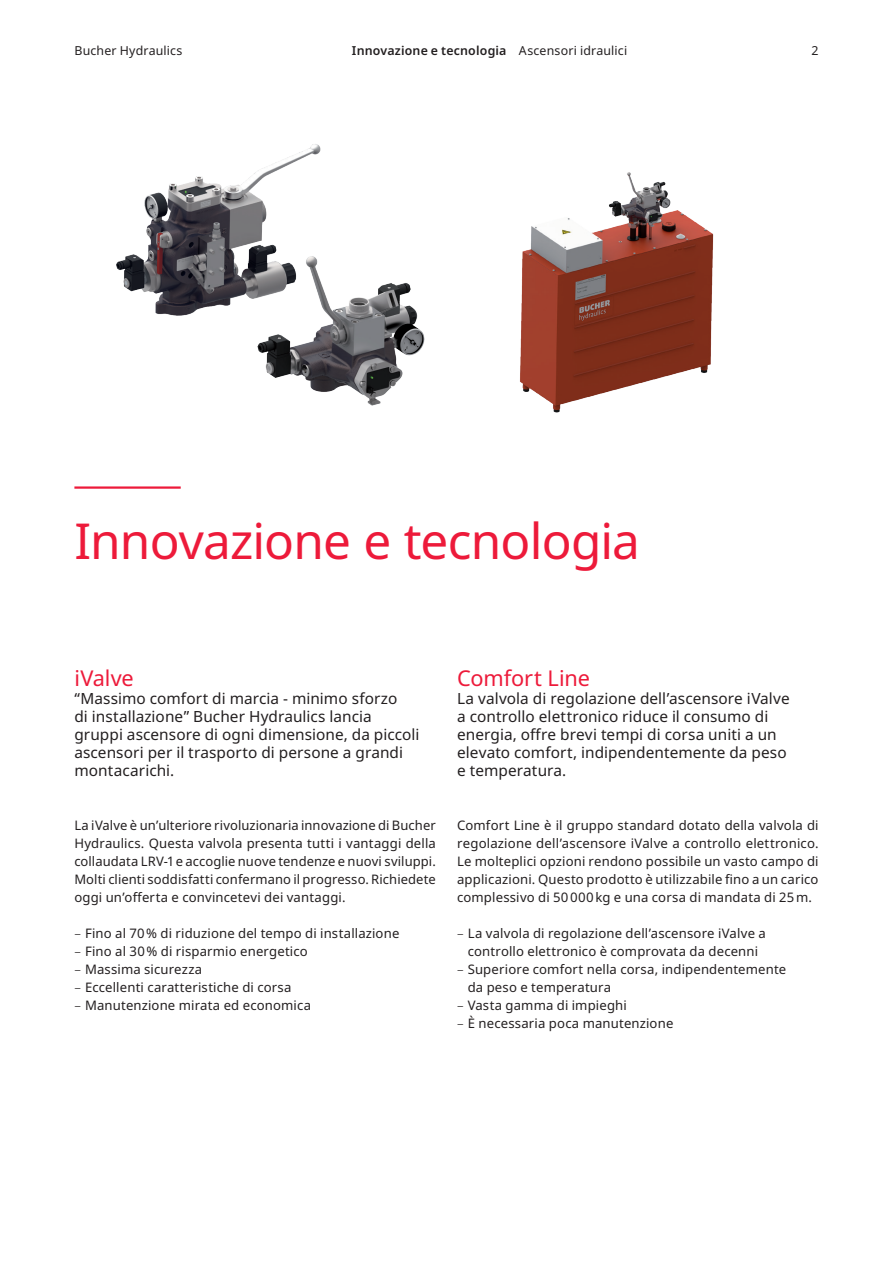
<style>
.page{position:relative;width:893px;height:1263px;background:#fff}
.page>*{position:absolute;margin:0;border:0;box-sizing:border-box;transform-origin:0 0}
.t1{font:49.5px "Noto Sans";letter-spacing:-.015em;color:#ed1a3a}
.t2{font:21.75px "Noto Sans";letter-spacing:-.005em;color:#ed1a3a}
.t3{font:15.3px/18px "Noto Sans";letter-spacing:.005em;color:#231f20}
.t4{font:13.2px/18px "Noto Sans";letter-spacing:.01em;color:#231f20;text-align:justify}
.t5{font:600 12.3px "Noto Sans";letter-spacing:.015em;color:#231f20}
.t6{font:12.3px "Noto Sans";letter-spacing:.015em;color:#231f20}
.s1{font-weight:400}
.s2{font-weight:300}
</style>
<div class="page">
<img style="left:257px;top:283px;width:168px;height:123px">
<img style="left:116px;top:144px;width:208px;height:176px">
<img style="left:520px;top:172px;width:194px;height:241px">
<hr style="left:74px;top:486px;width:107px;height:3px;background:#ed1a3a">
<p class="t6" style="left:74px;top:42px;width:110px">Bucher Hydraulics</p>
<p class="t6" style="left:811px;top:42px;width:9px">2</p>
<p class="t5" style="left:352px;top:42px;width:277px">Innovazione e tecnologia <span class="s1">Ascensori idraulici</span></p>
<h1 class="t1" style="left:74px;top:506px;width:567px">Innovazione e tecnologia</h1>
<h2 class="t2" style="left:74px;top:662px;width:61px">iValve</h2>
<p class="t3" style="left:74px;top:689px;width:347px">“Massimo comfort di marcia - minimo sforzo<br>di installazione” Bucher Hydraulics lancia gruppi ascensore di ogni dimensione, da piccoli ascensori per il trasporto di persone a grandi montacarichi.</p>
<p class="t4" style="left:74px;top:816px;width:363px">La iValve è un’ulteriore rivoluzionaria innovazione di Bucher Hydraulics. Questa valvola presenta tutti i vantaggi della collaudata LRV-1 e accoglie nuove tendenze e nuovi sviluppi.<br>Molti clienti soddisfatti confermano il progresso. Richiedete oggi un’offerta e convincetevi dei vantaggi.</p>
<p class="t4" style="left:74px;top:924px;width:326px"><span class="s2">–</span> Fino al 70% di riduzione del tempo di installazione</p>
<p class="t4" style="left:74px;top:942px;width:235px"><span class="s2">–</span> Fino al 30% di risparmio energetico</p>
<p class="t4" style="left:74px;top:960px;width:129px"><span class="s2">–</span> Massima sicurezza</p>
<p class="t4" style="left:74px;top:978px;width:219px"><span class="s2">–</span> Eccellenti caratteristiche di corsa</p>
<p class="t4" style="left:74px;top:996px;width:238px"><span class="s2">–</span> Manutenzione mirata ed economica</p>
<h2 class="t2" style="left:457px;top:662px;width:134px">Comfort Line</h2>
<p class="t3" style="left:457px;top:689px;width:334px">La valvola di regolazione dell’ascensore iValve a controllo elettronico riduce il consumo di energia, offre brevi tempi di corsa uniti a un elevato comfort, indipendentemente da peso e temperatura.</p>
<p class="t4" style="left:457px;top:816px;width:363px">Comfort Line è il gruppo standard dotato della valvola di regolazione dell’ascensore iValve a controllo elettronico.<br>Le molteplici opzioni rendono possibile un vasto campo di applicazioni. Questo prodotto è utilizzabile fino a un carico complessivo di 50000kg e una corsa di mandata di 25m.</p>
<p class="t4" style="left:457px;top:924px;width:310px;text-align:center"><span class="s2">–</span> La valvola di regolazione dell’ascensore iValve a controllo elettronico è comprovata da decenni</p>
<p class="t4" style="left:468px;top:960px;width:320px;text-indent:-11px"><span class="s2">–</span> Superiore comfort nella corsa, indipendentemente da peso e temperatura</p>
<p class="t4" style="left:457px;top:996px;width:171px"><span class="s2">–</span> Vasta gamma di impieghi</p>
<p class="t4" style="left:457px;top:1014px;width:218px"><span class="s2">–</span> È necessaria poca manutenzione</p>
</div>
